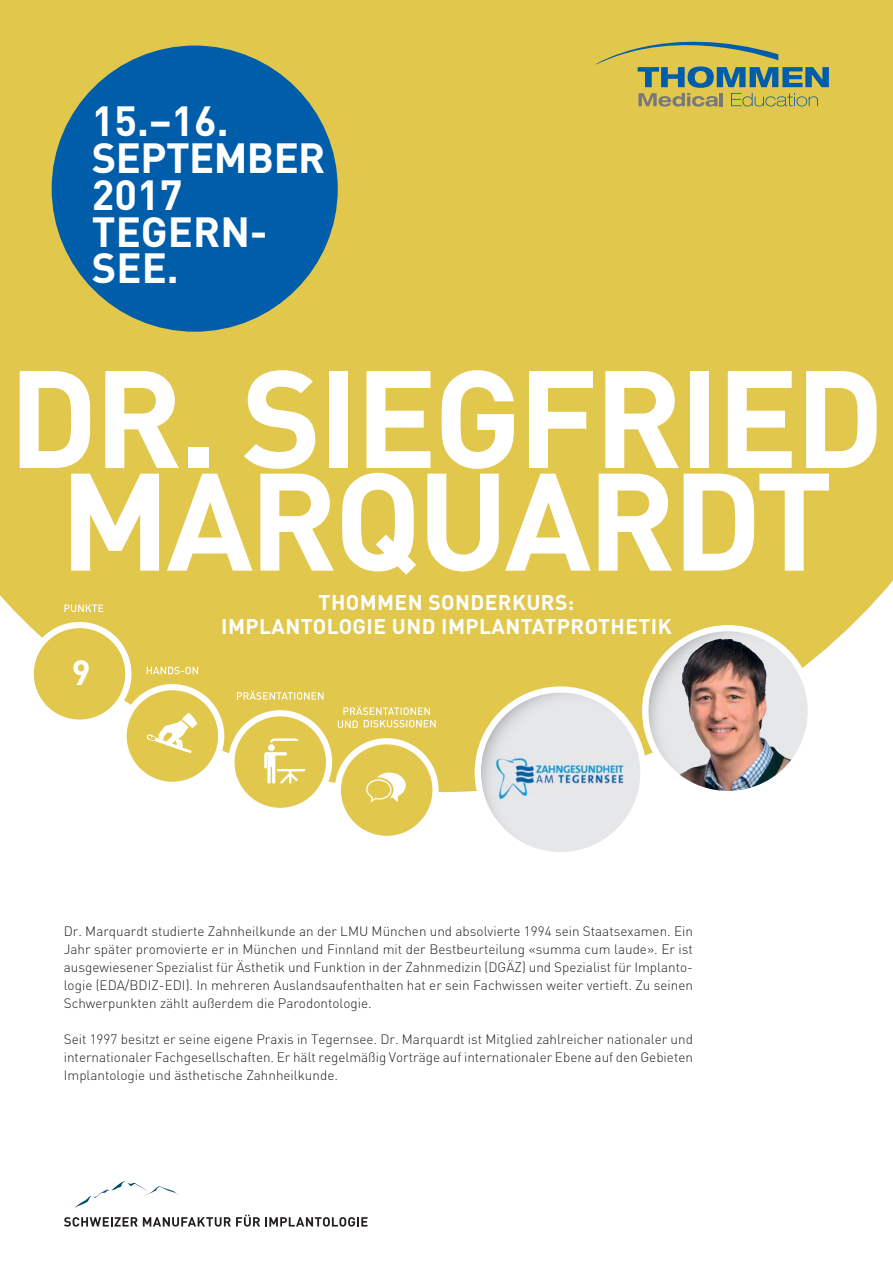
<style>
.page{position:relative;width:893px;height:1263px;background:#fff}
.page>*{position:absolute;margin:0;border:0;box-sizing:border-box;transform-origin:0 0}
.t1{font:700 136.2px/102.6px "DIN";letter-spacing:-.03em;color:#fff;text-align:center}
.t2{font:700 41.7px/36.9px "DIN";color:#fff}
.t3{font:700 34.5px "DIN";color:#fff}
.t4{font:700 21px/24px "DIN";letter-spacing:.02em;color:#fff;text-align:center}
.t5{font:300 13.5px/18px "DIN";color:#231f20;text-align:justify}
</style>
<div class="page">
<div style="left:0;top:0;width:893px;height:792px;background:#e2c74d"></div>
<svg style="left:448px;top:616px;width:12px;height:1px"></svg>
<div style="left:52px;top:46px;width:286px;height:286px;background:#005daa;border-radius:50%"></div>
<svg style="left:596px;top:21px;width:233px;height:86px;background:#bab35d"></svg>
<svg style="left:475px;top:628px;width:336px;height:224px"></svg>
<div style="left:31px;top:625px;width:97px;height:98px;background:#e2c74d;border-radius:50%"></div>
<div style="left:28px;top:622px;width:103px;height:104px;border:6px solid #fff;border-radius:50%"></div>
<svg style="left:64px;top:604px;width:39px;height:8px"></svg>
<img style="left:493px;top:756px;width:135px;height:43px">
<svg style="left:338px;top:706px;width:98px;height:22px;background:#e8d479"></svg>
<div style="left:124px;top:687px;width:97px;height:98px;background:#e2c74d;border-radius:50%"></div>
<div style="left:120px;top:684px;width:104px;height:104px;border:6px solid #fff;border-radius:50%"></div>
<svg style="left:147px;top:667px;width:51px;height:7px"></svg>
<svg style="left:147px;top:712px;width:50px;height:41px"></svg>
<div style="left:231px;top:713px;width:98px;height:98px;background:#e2c74d;border-radius:50%"></div>
<div style="left:228px;top:710px;width:104px;height:104px;border:6px solid #fff;border-radius:50%"></div>
<svg style="left:264px;top:738px;width:42px;height:46px"></svg>
<svg style="left:237px;top:690px;width:87px;height:10px"></svg>
<div style="left:338px;top:741px;width:97px;height:98px;background:#e2c74d;border-radius:50%"></div>
<div style="left:335px;top:738px;width:104px;height:104px;border:6px solid #fff;border-radius:50%"></div>
<svg style="left:366px;top:772px;width:40px;height:30px"></svg>
<svg style="left:64px;top:1181px;width:303px;height:45px"></svg>
<h2 class="t2" style="left:92px;top:107px;width:235px">15.–16.<br>SEPTEMBER<br>2017<br>TEGERN-<br>SEE.</h2>
<h1 class="t1" style="left:8px;top:382px;width:878px">DR. SIEGFRIED<br>MARQUARDT</h1>
<h3 class="t3" style="left:72px;top:661px;width:20px">9</h3>
<h3 class="t4" style="left:221px;top:593px;width:452px">THOMMEN SONDERKURS:<br>IMPLANTOLOGIE UND IMPLANTATPROTHETIK</h3>
<p class="t5" style="left:64px;top:924px;width:631px">Dr. Marquardt studierte Zahnheilkunde an der LMU München und absolvierte 1994 sein Staatsexamen. Ein Jahr später promovierte er in München und Finnland mit der Bestbeurteilung «summa cum laude». Er ist ausgewiesener Spezialist für Ästhetik und Funktion in der Zahnmedizin (DGÄZ) und Spezialist für Implanto&shy;logie (EDA/BDIZ-EDI). In mehreren Auslandsaufenthalten hat er sein Fachwissen weiter vertieft. Zu seinen Schwerpunkten zählt außerdem die Parodontologie.</p>
<p class="t5" style="left:64px;top:1032px;width:631px">Seit 1997 besitzt er seine eigene Praxis in Tegernsee. Dr. Marquardt ist Mitglied zahlreicher nationaler und internationaler Fachgesellschaften. Er hält regelmäßig Vorträge auf internationaler Ebene auf den Gebieten Implantologie und ästhetische Zahnheilkunde.</p>
</div>
